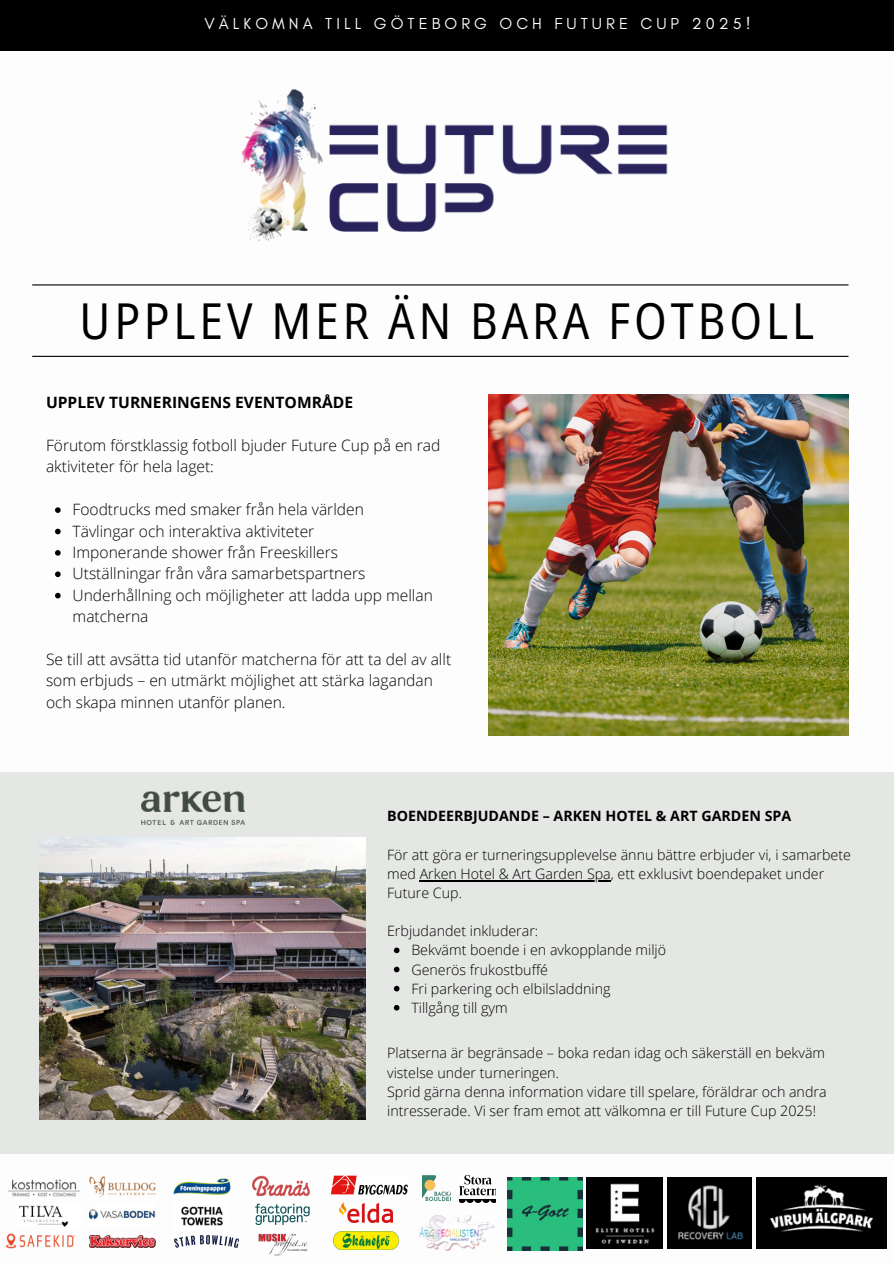
<style>
.page{position:relative;width:894px;height:1264px;background:#fff}
.page>*{position:absolute;margin:0;border:0;box-sizing:border-box;transform-origin:0 0}
.t1{font:semi-condensed 49.5px "Open Sans";letter-spacing:.08em;color:#000}
.t2{font:16.2px "Glacial Indifference";letter-spacing:.25em;color:#fdfdfd}
.t3{font:300 15.6px/21.3px "Open Sans";color:#000}
.t4{font:700 15.6px "Open Sans";color:#000}
.t5{font:300 14.25px/19.2px "Open Sans";color:#000}
.t6{font:700 14.25px "Open Sans";color:#000}
</style>
<div class="page">
<img style="left:488px;top:394px;width:360px;height:341px">
<div style="left:0;top:0;width:893px;height:51px;background:#000"></div>
<hr style="left:32px;top:284px;width:816px;height:1px;background:#000">
<hr style="left:32px;top:356px;width:816px;height:1px;background:#000">
<div style="left:0;top:772px;width:893px;height:382px;background:#e4e7e3"></div>
<img style="left:39px;top:838px;width:326px;height:281px">
<img style="left:241px;top:88px;width:427px;height:154px">
<img style="left:8px;top:1179px;width:72px;height:18px">
<img style="left:419px;top:1215px;width:76px;height:35px">
<img style="left:667px;top:1177px;width:84px;height:71px">
<img style="left:6px;top:1233px;width:68px;height:15px">
<img style="left:756px;top:1177px;width:129px;height:71px">
<img style="left:18px;top:1205px;width:51px;height:22px">
<img style="left:333px;top:1231px;width:65px;height:18px">
<img style="left:89px;top:1235px;width:67px;height:12px">
<img style="left:89px;top:1209px;width:67px;height:11px">
<img style="left:181px;top:1206px;width:42px;height:20px">
<img style="left:586px;top:1177px;width:76px;height:71px">
<img style="left:89px;top:1176px;width:67px;height:20px">
<img style="left:258px;top:1233px;width:50px;height:22px">
<img style="left:173px;top:1178px;width:58px;height:17px">
<img style="left:253px;top:1175px;width:56px;height:22px">
<img style="left:507px;top:1177px;width:75px;height:72px">
<img style="left:255px;top:1203px;width:54px;height:21px">
<img style="left:339px;top:1202px;width:53px;height:20px">
<img style="left:331px;top:1175px;width:76px;height:19px">
<img style="left:422px;top:1175px;width:28px;height:26px">
<img style="left:459px;top:1175px;width:36px;height:27px">
<img style="left:175px;top:1235px;width:64px;height:12px">
<img style="left:141px;top:791px;width:103px;height:34px">
<hr style="left:419px;top:880px;width:191px;height:1px;background:#000">
<svg style="left:394px;top:947px;width:5px;height:6px"></svg>
<svg style="left:394px;top:966px;width:5px;height:6px"></svg>
<svg style="left:394px;top:985px;width:5px;height:6px"></svg>
<svg style="left:394px;top:1005px;width:5px;height:5px"></svg>
<svg style="left:55px;top:507px;width:6px;height:6px"></svg>
<svg style="left:55px;top:528px;width:6px;height:6px"></svg>
<svg style="left:55px;top:550px;width:6px;height:5px"></svg>
<svg style="left:55px;top:571px;width:6px;height:6px"></svg>
<svg style="left:55px;top:593px;width:6px;height:5px"></svg>
<p class="t2" style="left:204px;top:14px;width:547px">VÄLKOMNA TILL GÖTEBORG OCH FUTURE CUP 2025!</p>
<p class="t1" style="left:79px;top:286px;width:735px">UPPLEV MER ÄN BARA FOTBOLL</p>
<p class="t4" style="left:46px;top:391px;width:308px">UPPLEV TURNERINGENS EVENTOMRÅDE</p>
<p class="t3" style="left:46px;top:434px;width:396px">Förutom förstklassig fotboll bjuder Future Cup på en rad aktiviteter för hela laget:</p>
<p class="t3" style="left:72px;top:498px;width:293px">Foodtrucks med smaker från hela världen</p>
<h4 class="t3" style="left:72px;top:520px;width:243px">Tävlingar och interaktiva aktiviteter</h4>
<p class="t3" style="left:72px;top:541px;width:267px">Imponerande shower från Freeskillers</p>
<p class="t3" style="left:72px;top:562px;width:294px">Utställningar från våra samarbetspartners</p>
<p class="t3" style="left:72px;top:584px;width:362px">Underhållning och möjligheter att ladda upp mellan matcherna</p>
<h5 class="t3" style="left:46px;top:648px;width:406px">Se till att avsätta tid utanför matcherna för att ta del av allt som erbjuds – en utmärkt möjlighet att stärka lagandan och skapa minnen utanför planen.</h5>
<h3 class="t6" style="left:387px;top:806px;width:405px">BOENDEERBJUDANDE – ARKEN HOTEL &amp; ART GARDEN SPA</h3>
<p class="t5" style="left:387px;top:844px;width:465px">För att göra er turneringsupplevelse ännu bättre erbjuder vi, i samarbete med Arken Hotel &amp; Art Garden Spa, ett exklusivt boendepaket under</p>
<p class="t5" style="left:387px;top:882px;width:76px">Future Cup.</p>
<p class="t5" style="left:411px;top:921px;width:256px;text-indent:-24px">Erbjudandet inkluderar:<br>Bekvämt boende i en avkopplande miljö</p>
<h1 class="t5" style="left:411px;top:959px;width:138px">Generös frukostbuffé</h1>
<p class="t5" style="left:411px;top:978px;width:201px">Fri parkering och elbilsladdning</p>
<h2 class="t5" style="left:411px;top:997px;width:98px">Tillgång till gym</h2>
<h4 class="t5" style="left:387px;top:1043px;width:439px">Platserna är begränsade – boka redan idag och säkerställ en bekväm vistelse under turneringen.</h4>
<p class="t5" style="left:387px;top:1081px;width:441px">Sprid gärna denna information vidare till spelare, föräldrar och andra intresserade. Vi ser fram emot att välkomna er till Future Cup 2025!</p>
</div>
